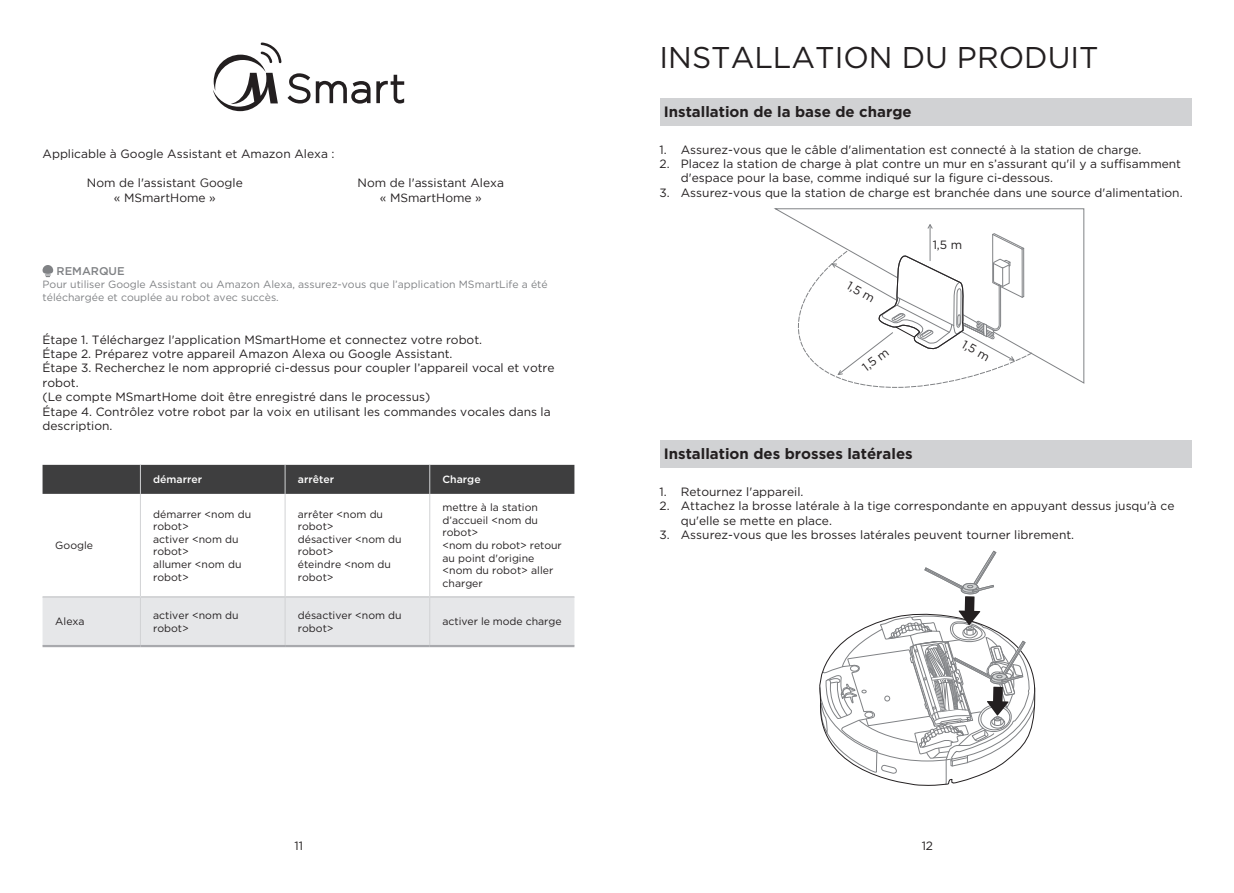
<style>
.page{position:relative;width:1234px;height:893px;background:#fff}
.page>*{position:absolute;margin:0;border:0;box-sizing:border-box;transform-origin:0 0}
.Head_1{font:30px "Gotham";color:#231f20}
.head_3_grey{font:700 15px "Gotham";color:#231f20}
.body{font:12px/14.4px "Gotham";color:#231f20}
.body-2{font:12px "Gotham";color:#231f20}
.body-3{font:500 11.25px "Gotham";color:#808285}
.body-4{font:10.5px/12.6px "Gotham";color:#231f20}
.body_7pt_grey{font:10.5px/12.6px "Gotham";color:#808285}
.body-5{font:500 10.5px "Gotham";color:#fff}
</style>
<div class="page">
<svg style="left:213px;top:43px;width:68px;height:68px"></svg>
<svg style="left:287px;top:73px;width:23px;height:31px"></svg>
<svg style="left:316px;top:81px;width:54px;height:23px"></svg>
<svg style="left:376px;top:75px;width:28px;height:28px"></svg>
<svg style="left:43px;top:265px;width:10px;height:12px"></svg>
<div style="left:43px;top:598px;width:531px;height:47px;background:#e6e7e9"></div>
<hr style="left:43px;top:645px;width:97px;height:2px;background:#a8a9ad">
<hr style="left:140px;top:645px;width:145px;height:2px;background:#a8a9ad">
<hr style="left:285px;top:645px;width:144px;height:2px;background:#a8a9ad">
<hr style="left:429px;top:645px;width:145px;height:2px;background:#a8a9ad">
<div style="left:43px;top:465px;width:531px;height:29px;background:#3e3e3f"></div>
<hr style="left:140px;top:494px;width:1px;height:102px;background:#d1d2d4">
<hr style="left:285px;top:494px;width:1px;height:102px;background:#d1d2d4">
<hr style="left:429px;top:494px;width:1px;height:102px;background:#d1d2d4">
<hr style="left:140px;top:598px;width:1px;height:47px;background:#d1d2d4">
<hr style="left:285px;top:598px;width:1px;height:47px;background:#d1d2d4">
<hr style="left:429px;top:598px;width:1px;height:47px;background:#d1d2d4">
<hr style="left:43px;top:596px;width:97px;height:2px;background:#d1d2d4">
<hr style="left:140px;top:596px;width:145px;height:2px;background:#d1d2d4">
<hr style="left:285px;top:596px;width:144px;height:2px;background:#d1d2d4">
<hr style="left:429px;top:596px;width:145px;height:2px;background:#d1d2d4">
<div style="left:659px;top:98px;width:532px;height:27px;background:#d1d2d4"></div>
<div style="left:659px;top:440px;width:532px;height:28px;background:#d1d2d4"></div>
<svg style="left:774px;top:208px;width:309px;height:175px"></svg>
<svg style="left:774px;top:224px;width:257px;height:164px"></svg>
<svg style="left:819px;top:551px;width:216px;height:235px"></svg>
<p class="body" style="left:43px;top:147px;width:293px">Applicable à Google Assistant et Amazon Alexa :</p>
<p class="body-2" style="left:87px;top:177px;width:157px">Nom de l'assistant Google</p>
<p class="body-2" style="left:114px;top:191px;width:103px">« MSmartHome »</p>
<p class="body-2" style="left:357px;top:177px;width:148px">Nom de l'assistant Alexa</p>
<p class="body-2" style="left:380px;top:191px;width:103px">« MSmartHome »</p>
<p class="body-3" style="left:57px;top:265px;width:70px">REMARQUE</p>
<p class="body_7pt_grey" style="left:43px;top:278px;width:506px">Pour utiliser Google Assistant ou Amazon Alexa, assurez-vous que l’application MSmartLife a été téléchargée et couplée au robot avec succès.</p>
<p class="body" style="left:43px;top:332px;width:441px">Étape 1. Téléchargez l'application MSmartHome et connectez votre robot.</p>
<p class="body" style="left:43px;top:346px;width:411px">Étape 2. Préparez votre appareil Amazon Alexa ou Google Assistant.</p>
<p class="body" style="left:43px;top:361px;width:513px">Étape 3. Recherchez le nom approprié ci-dessus pour coupler l’appareil vocal et votre robot.</p>
<p class="body" style="left:43px;top:390px;width:389px">(Le compte MSmartHome doit être enregistré dans le processus)</p>
<p class="body" style="left:43px;top:404px;width:509px">Étape 4. Contrôlez votre robot par la voix en utilisant les commandes vocales dans la description.</p>
<p class="body-4" style="left:55px;top:539px;width:39px">Google</p>
<p class="body-5" style="left:153px;top:473px;width:50px">démarrer</p>
<p class="body-5" style="left:298px;top:473px;width:38px">arrêter</p>
<p class="body-5" style="left:442px;top:473px;width:40px">Charge</p>
<p class="body-4" style="left:153px;top:507px;width:99px">démarrer &lt;nom du robot&gt;</p>
<p class="body-4" style="left:153px;top:533px;width:87px">activer &lt;nom du robot&gt;</p>
<p class="body-4" style="left:153px;top:558px;width:90px">allumer &lt;nom du robot&gt;</p>
<p class="body-4" style="left:298px;top:507px;width:87px">arrêter &lt;nom du robot&gt;</p>
<p class="body-4" style="left:298px;top:533px;width:105px">désactiver &lt;nom du robot&gt;</p>
<p class="body-4" style="left:298px;top:558px;width:95px">éteindre &lt;nom du robot&gt;</p>
<p class="body-4" style="left:442px;top:501px;width:97px;text-align:justify">mettre à la station d’accueil &lt;nom du robot&gt;</p>
<p class="body-4" style="left:442px;top:539px;width:121px">&lt;nom du robot&gt; retour au point d'origine</p>
<p class="body-4" style="left:442px;top:564px;width:112px">&lt;nom du robot&gt; aller charger</p>
<p class="body-4" style="left:55px;top:615px;width:31px">Alexa</p>
<p class="body-4" style="left:153px;top:609px;width:87px">activer &lt;nom du robot&gt;</p>
<p class="body-4" style="left:298px;top:609px;width:105px">désactiver &lt;nom du robot&gt;</p>
<p class="body-4" style="left:442px;top:615px;width:120px">activer le mode charge</p>
<p class="Head_1" style="left:659px;top:41px;width:440px">INSTALLATION DU PRODUIT</p>
<p class="head_3_grey" style="left:663px;top:103px;width:249px">Installation de la base de charge</p>
<p class="body" style="left:659px;top:142px;width:483px">1. Assurez-vous que le câble d'alimentation est connecté à la station de charge.</p>
<p class="body" style="left:680px;top:156px;width:501px;text-indent:-21px">2. Placez la station de charge à plat contre un mur en s’assurant qu'il y a suffisamment d'espace pour la base, comme indiqué sur la figure ci-dessous.</p>
<p class="body" style="left:659px;top:185px;width:524px">3. Assurez-vous que la station de charge est branchée dans une source d'alimentation.</p>
<p class="body" style="left:851px;top:278px;width:31px;rotate:30deg">1,5 m</p>
<p class="body" style="left:859px;top:362px;width:31px;rotate:-36deg">1,5 m</p>
<p class="body" style="left:932px;top:237px;width:31px">1,5 m</p>
<p class="body" style="left:966px;top:337px;width:31px;rotate:30deg">1,5 m</p>
<p class="head_3_grey" style="left:663px;top:445px;width:250px">Installation des brosses latérales</p>
<p class="body" style="left:659px;top:484px;width:145px">1. Retournez l'appareil.</p>
<p class="body" style="left:680px;top:499px;width:495px;text-indent:-21px">2. Attachez la brosse latérale à la tige correspondante en appuyant dessus jusqu'à ce qu'elle se mette en place.</p>
<p class="body" style="left:659px;top:527px;width:416px">3. Assurez-vous que les brosses latérales peuvent tourner librement.</p>
<p class="body" style="left:294px;top:838px;width:10px">11</p>
<p class="body" style="left:921px;top:838px;width:13px">12</p>
</div>
